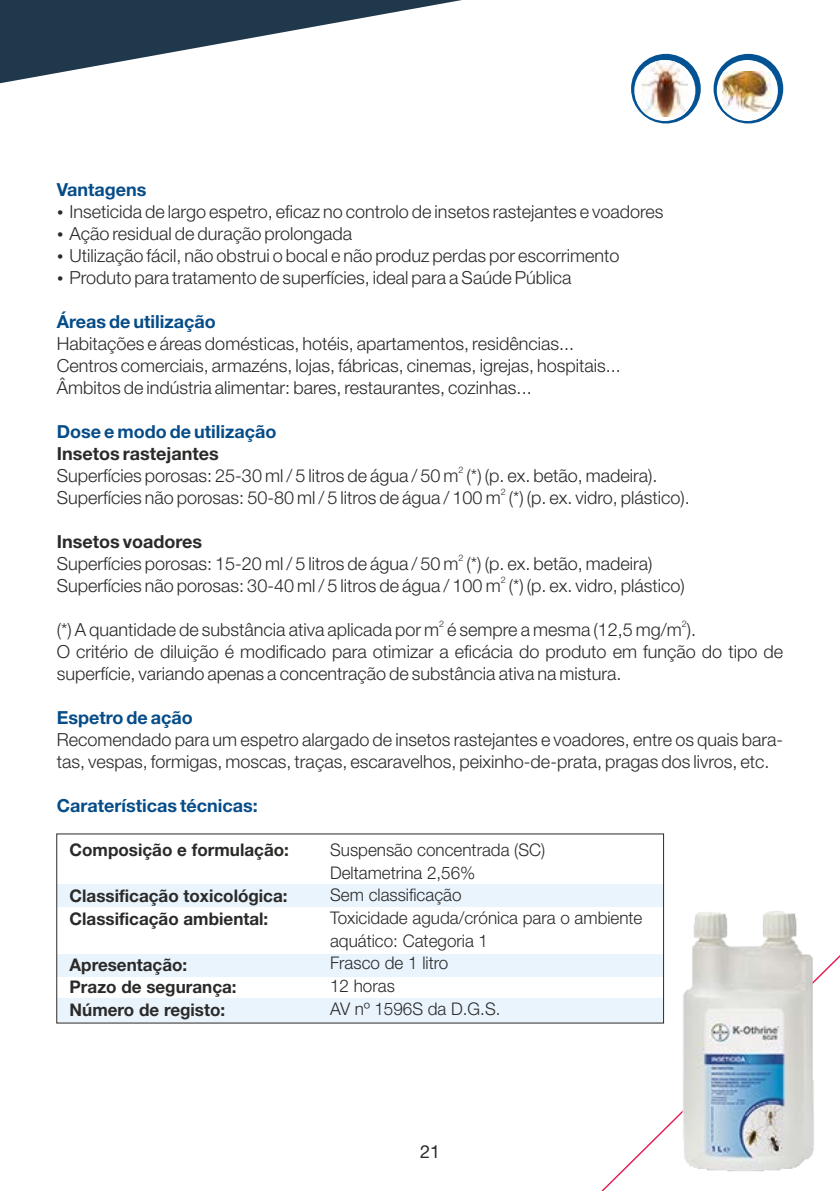
<style>
.page{position:relative;width:840px;height:1191px;background:#fff}
.page>*{position:absolute;margin:0;border:0;box-sizing:border-box;transform-origin:0 0}
.t1{font:300 18px/21.8px "Helvetica Neue";color:#2b2a29}
.t2{font:700 18px "Helvetica Neue";color:#064c88}
.t3{font:700 18px "Helvetica Neue";color:#2b2a29}
.t4{font:18px "Helvetica Neue LT Std";color:#2b2a29}
.t5{font:300 17.4px/22.6px "Helvetica Neue";color:#2b2a29}
.t6{font:700 17.4px/22.8px "Helvetica Neue";color:#2b2a29}
.t7{font:300 9px "Helvetica Neue";color:#2b2a29}
</style>
<div class="page">
<svg style="left:713px;top:54px;width:69px;height:69px"></svg>
<div style="left:716px;top:60px;width:61px;height:61px;background:#fefefe;border-radius:50%"></div>
<img style="left:722px;top:72px;width:49px;height:39px">
<svg style="left:630px;top:54px;width:70px;height:69px"></svg>
<div style="left:634px;top:60px;width:61px;height:61px;background:#fefefe;border-radius:50%"></div>
<img style="left:641px;top:60px;width:46px;height:56px">
<div style="left:57px;top:884px;width:606px;height:23px;background:#e9f4fc"></div>
<div style="left:57px;top:954px;width:606px;height:23px;background:#e9f4fc"></div>
<div style="left:57px;top:998px;width:606px;height:25px;background:#e9f4fc"></div>
<svg style="left:0;top:0;width:462px;height:84px"></svg>
<img style="left:501px;top:885px;width:338px;height:306px">
<p class="t2" style="left:57px;top:182px;width:91px">Vantagens</p>
<p class="t1" style="left:69px;top:202px;width:595px">Inseticida de largo espetro, eficaz no controlo de insetos rastejantes e voadores Ação residual de duração prolongada<br>Utilização fácil, não obstrui o bocal e não produz perdas por escorrimento Produto para tratamento de superfícies, ideal para a Saúde Pública</p>
<p class="t2" style="left:57px;top:314px;width:160px">Áreas de utilização</p>
<p class="t1" style="left:57px;top:334px;width:565px">Habitações e áreas domésticas, hotéis, apartamentos, residências...<br>Centros comerciais, armazéns, lojas, fábricas, cinemas, igrejas, hospitais...<br>Âmbitos de indústria alimentar: bares, restaurantes, cozinhas...</p>
<p class="t2" style="left:57px;top:424px;width:221px">Dose e modo de utilização</p>
<p class="t3" style="left:57px;top:446px;width:163px">Insetos rastejantes</p>
<p class="t7" style="left:458px;top:466px;width:7px">2</p>
<p class="t1" style="left:57px;top:466px;width:602px">Superfícies porosas: 25-30 ml / 5 litros de água / 50 m (*) (p. ex. betão, madeira).</p>
<p class="t7" style="left:500px;top:488px;width:7px">2</p>
<p class="t1" style="left:57px;top:488px;width:634px">Superfícies não porosas: 50-80 ml / 5 litros de água / 100 m (*) (p. ex. vidro, plástico).</p>
<p class="t3" style="left:57px;top:534px;width:147px">Insetos voadores</p>
<p class="t7" style="left:458px;top:554px;width:7px">2</p>
<p class="t1" style="left:57px;top:554px;width:597px">Superfícies porosas: 15-20 ml / 5 litros de água / 50 m (*) (p. ex. betão, madeira)</p>
<p class="t7" style="left:500px;top:576px;width:7px">2</p>
<p class="t1" style="left:57px;top:576px;width:629px">Superfícies não porosas: 30-40 ml / 5 litros de água / 100 m (*) (p. ex. vidro, plástico)</p>
<p class="t7" style="left:439px;top:619px;width:7px">2</p>
<p class="t7" style="left:681px;top:619px;width:7px">2</p>
<p class="t1" style="left:57px;top:619px;width:727px">(*) A quantidade de substância ativa aplicada por m é sempre a mesma (12,5 mg/m ).<br>O critério de diluição é modificado para otimizar a eficácia do produto em função do tipo de superfície, variando apenas a concentração de substância ativa na mistura.</p>
<p class="t2" style="left:57px;top:710px;width:138px">Espetro de ação</p>
<p class="t1" style="left:57px;top:729px;width:727px">Recomendado para um espetro alargado de insetos rastejantes e voadores, entre os quais bara&shy;tas, vespas, formigas, moscas, traças, escaravelhos, peixinho-de-prata, pragas dos livros, etc.</p>
<p class="t2" style="left:57px;top:798px;width:202px">Caraterísticas técnicas:</p>
<p class="t6" style="left:70px;top:839px;width:221px">Composição e formulação:</p>
<p class="t6" style="left:70px;top:885px;width:219px">Classificação toxicológica:<br>Classificação ambiental:</p>
<p class="t6" style="left:70px;top:954px;width:168px">Apresentação:<br>Prazo de segurança:<br>Número de registo:</p>
<p class="t5" style="left:330px;top:839px;width:314px">Suspensão concentrada (SC)<br>Deltametrina 2,56%<br>Sem classificação<br>Toxicidade aguda/crónica para o ambiente aquático: Categoria 1<br>Frasco de 1 litro<br>12 horas<br>AV nº 1596S da D.G.S.</p>
<p class="t4" style="left:420px;top:1145px;width:22px">21</p>
</div>
